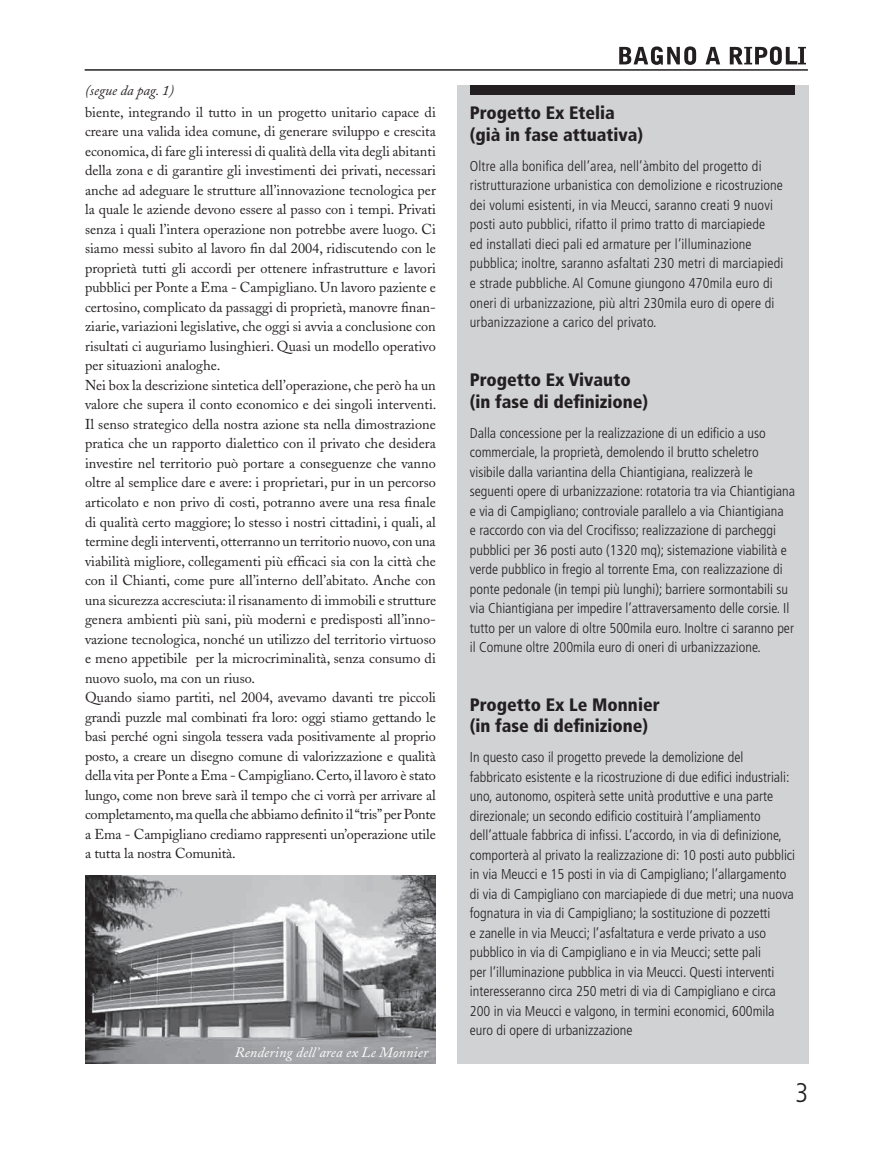
<style>
.page{position:relative;width:893px;height:1149px;background:#fff}
.page>*{position:absolute;margin:0;border:0;box-sizing:border-box;transform-origin:0 0}
.t1{font:300 condensed 27px "Frutiger";color:#231f20}
.t2{font:900 condensed 18px/21.6px "Frutiger";color:#231f20}
.t3{font:14.25px/19.5px "Adobe Caslon";color:#231f20}
.t4{font:300 condensed 14.25px/19.5px "Frutiger";color:#231f20}
.t5{font:italic 14.25px "Adobe Caslon";letter-spacing:.01em;color:#fff}
.t6{font:italic 14.25px "Adobe Caslon";color:#231f20}
</style>
<div class="page">
<hr style="left:85px;top:69px;width:723px;height:2px;background:#231f20">
<svg style="left:619px;top:46px;width:187px;height:19px"></svg>
<div style="left:457px;top:85px;width:351px;height:978px;background:#d1d2d4"></div>
<div style="left:470px;top:85px;width:325px;height:10px;background:#231f20"></div>
<img style="left:85px;top:875px;width:351px;height:188px">
<p class="t6" style="left:85px;top:82px;width:91px">(segue da pag. 1)</p>
<p class="t3" style="left:85px;top:102px;width:353px">biente, integrando il tutto in un progetto unitario capace di creare una valida idea comune, di generare sviluppo e crescita economica, di fare gli interessi di qualità della vita degli abitanti della zona e di garantire gli investimenti dei privati, necessari anche ad adeguare le strutture all’innovazione tecnologica per la quale le aziende devono essere al passo con i tempi. Privati senza i quali l’intera operazione non potrebbe avere luogo. Ci siamo messi subito al lavoro fin dal 2004, ridiscutendo con le proprietà tutti gli accordi per ottenere infrastrutture e lavori pubblici per Ponte a Ema - Campigliano. Un lavoro paziente e certosino, complicato da passaggi di proprietà, manovre finan&shy;ziarie, variazioni legislative, che oggi si avvia a conclusione con risultati ci auguriamo lusinghieri. Quasi un modello operativo per situazioni analoghe.<br>Nei box la descrizione sintetica dell’operazione, che però ha un valore che supera il conto economico e dei singoli interventi.<br>Il senso strategico della nostra azione sta nella dimostrazione pratica che un rapporto dialettico con il privato che desidera investire nel territorio può portare a conseguenze che vanno oltre al semplice dare e avere: i proprietari, pur in un percorso articolato e non privo di costi, potranno avere una resa finale di qualità certo maggiore; lo stesso i nostri cittadini, i quali, al termine degli interventi, otterranno un territorio nuovo, con una viabilità migliore, collegamenti più efficaci sia con la città che con il Chianti, come pure all’interno dell’abitato. Anche con una sicurezza accresciuta: il risanamento di immobili e strutture genera ambienti più sani, più moderni e predisposti all’inno&shy;vazione tecnologica, nonché un utilizzo del territorio virtuoso e meno appetibile per la microcriminalità, senza consumo di nuovo suolo, ma con un riuso.<br>Quando siamo partiti, nel 2004, avevamo davanti tre piccoli grandi puzzle mal combinati fra loro: oggi stiamo gettando le basi perché ogni singola tessera vada positivamente al proprio posto, a creare un disegno comune di valorizzazione e qualità della vita per Ponte a Ema - Campigliano. Certo, il lavoro è stato lungo, come non breve sarà il tempo che ci vorrà per arrivare al completamento, ma quella che abbiamo definito il “tris” per Ponte a Ema - Campigliano crediamo rappresenti un’operazione utile a tutta la nostra Comunità.</p>
<p class="t2" style="left:470px;top:102px;width:175px">Progetto Ex Etelia (già in fase attuativa)</p>
<p class="t4" style="left:470px;top:156px;width:315px">Oltre alla bonifica dell’area, nell’àmbito del progetto di ristrutturazione urbanistica con demolizione e ricostruzione dei volumi esistenti, in via Meucci, saranno creati 9 nuovi posti auto pubblici, rifatto il primo tratto di marciapiede<br>ed installati dieci pali ed armature per l’illuminazione pubblica; inoltre, saranno asfaltati 230 metri di marciapiedi e strade pubbliche. Al Comune giungono 470mila euro di oneri di urbanizzazione, più altri 230mila euro di opere di urbanizzazione a carico del privato.</p>
<p class="t2" style="left:470px;top:369px;width:180px">Progetto Ex Vivauto (in fase di definizione)</p>
<p class="t4" style="left:470px;top:423px;width:327px">Dalla concessione per la realizzazione di un edificio a uso commerciale, la proprietà, demolendo il brutto scheletro visibile dalla variantina della Chiantigiana, realizzerà le seguenti opere di urbanizzazione: rotatoria tra via Chiantigiana e via di Campigliano; controviale parallelo a via Chiantigiana<br>e raccordo con via del Crocifisso; realizzazione di parcheggi pubblici per 36 posti auto (1320 mq); sistemazione viabilità e verde pubblico in fregio al torrente Ema, con realizzazione di ponte pedonale (in tempi più lunghi); barriere sormontabili su via Chiantigiana per impedire l’attraversamento delle corsie. Il tutto per un valore di oltre 500mila euro. Inoltre ci saranno per il Comune oltre 200mila euro di oneri di urbanizzazione.</p>
<p class="t2" style="left:470px;top:694px;width:191px;line-height:21px">Progetto Ex Le Monnier (in fase di definizione)</p>
<p class="t4" style="left:470px;top:747px;width:327px">In questo caso il progetto prevede la demolizione del fabbricato esistente e la ricostruzione di due edifici industriali: uno, autonomo, ospiterà sette unità produttive e una parte direzionale; un secondo edificio costituirà l’ampliamento dell’attuale fabbrica di infissi. L’accordo, in via di definizione, comporterà al privato la realizzazione di: 10 posti auto pubblici in via Meucci e 15 posti in via di Campigliano; l’allargamento di via di Campigliano con marciapiede di due metri; una nuova fognatura in via di Campigliano; la sostituzione di pozzetti<br>e zanelle in via Meucci; l’asfaltatura e verde privato a uso pubblico in via di Campigliano e in via Meucci; sette pali<br>per l’illuminazione pubblica in via Meucci. Questi interventi interesseranno circa 250 metri di via di Campigliano e circa 200 in via Meucci e valgono, in termini economici, 600mila euro di opere di urbanizzazione</p>
<p class="t5" style="left:235px;top:1043px;width:195px">Rendering dell’area ex Le Monnier</p>
<h1 class="t1" style="left:795px;top:1076px;width:14px">3</h1>
</div>
